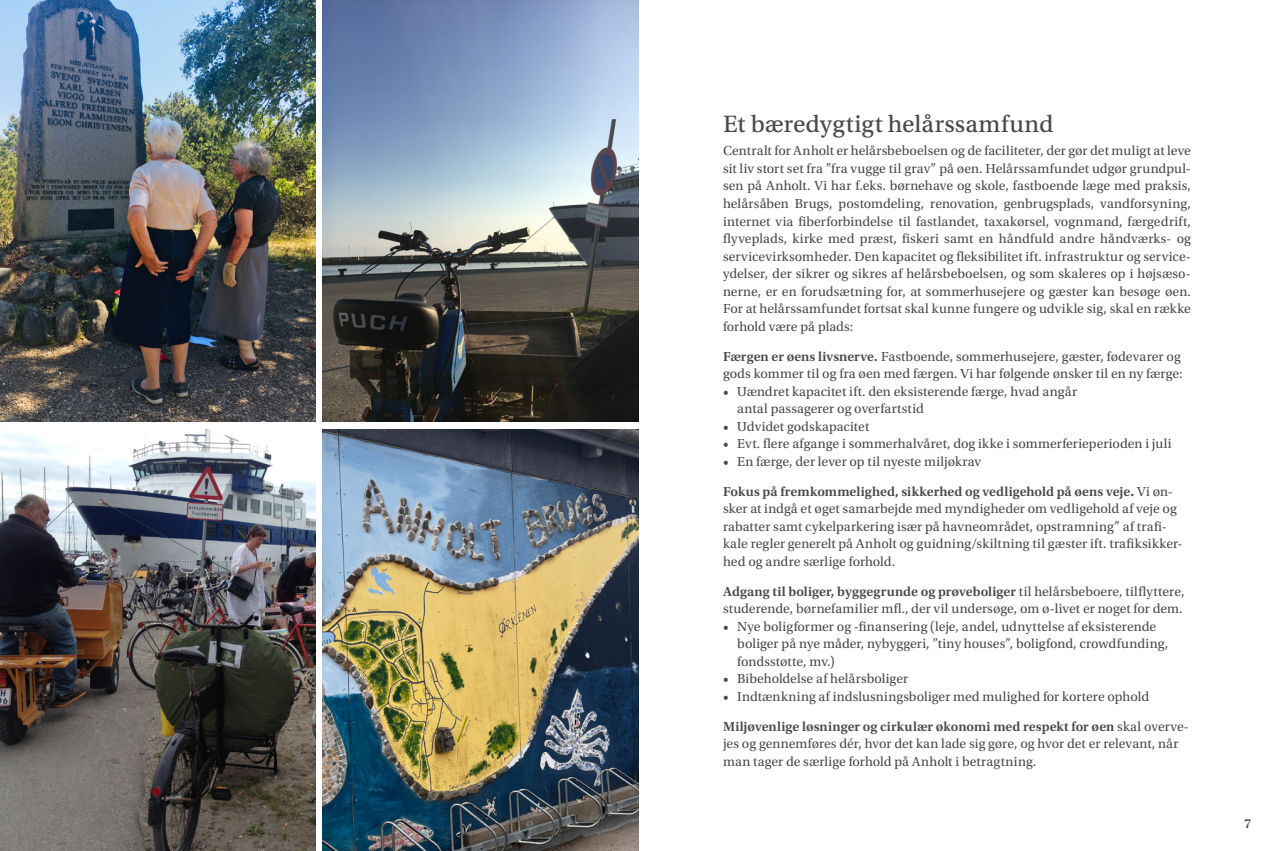
<style>
.page{position:relative;width:1276px;height:851px;background:#fff}
.page>*{position:absolute;margin:0;border:0;box-sizing:border-box;transform-origin:0 0}
.t1{font:25px "Utopia Std Capt";letter-spacing:.005em;color:#4a4a49}
.t2{font:13.75px/17.5px "Utopia Std";color:#4a4a49}
.t3{font:600 13.75px/30px "Utopia Std";color:#4a4a49}
.s1{font-weight:600}
.s2{font-weight:400}
.s3{font-size:15px}
</style>
<div class="page">
<img style="left:0;top:0;width:315px;height:422px">
<img style="left:0;top:429px;width:315px;height:421px">
<img style="left:322px;top:0;width:316px;height:422px">
<img style="left:322px;top:429px;width:316px;height:421px">
<h1 class="t1" style="left:723px;top:110px;width:332px">Et bæredygtigt helårssamfund</h1>
<p class="t2" style="left:723px;top:142px;width:469px;text-align:justify">Centralt for Anholt er helårsbeboelsen og de faciliteter, der gør det muligt at leve sit liv stort set fra ”fra vugge til grav” på øen. Helårssamfundet udgør grundpul&shy;sen på Anholt. Vi har f.eks. børnehave og skole, fastboende læge med praksis, helårsåben Brugs, postomdeling, renovation, genbrugsplads, vandforsyning, internet via fiberforbindelse til fastlandet, taxakørsel, vognmand, færgedrift, flyveplads, kirke med præst, fiskeri samt en håndfuld andre håndværks- og servicevirksomheder. Den kapacitet og fleksibilitet ift. infrastruktur og service&shy;ydelser, der sikrer og sikres af helårsbeboelsen, og som skaleres op i højsæso&shy;nerne, er en forudsætning for, at sommerhusejere og gæster kan besøge øen.<br>For at helårssamfundet fortsat skal kunne fungere og udvikle sig, skal en række forhold være på plads:</p>
<p class="t2" style="left:723px;top:347px;width:461px"><span class="s1">Færgen er øens livsnerve.</span> Fastboende, sommerhusejere, gæster, fødevarer og gods kommer til og fra øen med færgen. Vi har følgende ønsker til en ny færge:</p>
<p class="t2" style="left:737px;top:382px;width:341px;text-indent:-14px">• Uændret kapacitet ift. den eksisterende færge, hvad angår antal passagerer og overfartstid</p>
<p class="t2" style="left:723px;top:417px;width:148px">• Udvidet godskapacitet</p>
<p class="t2" style="left:723px;top:435px;width:450px">• Evt. flere afgange i sommerhalvåret, dog ikke i sommerferieperioden i juli</p>
<p class="t3" style="left:723px;top:446px;width:451px"><span class="s2">• En færge, der lever op til nyeste miljøkrav<br></span>Fokus på fremkommelighed, sikkerhed og vedligehold på øens veje<span class="s3">.</span> <span class="s2">Vi øn-</span></p>
<p class="t2" style="left:723px;top:500px;width:461px">sker at indgå et øget samarbejde med myndigheder om vedligehold af veje og rabatter samt cykelparkering især på havneområdet, opstramning” af trafi&shy;kale regler generelt på Anholt og guidning/skiltning til gæster ift. trafiksikker&shy;hed og andre særlige forhold.</p>
<p class="t2" style="left:723px;top:582px;width:463px"><span class="s1">Adgang til boliger, byggegrunde og prøveboliger</span> til helårsbeboere, tilflyttere, studerende, børnefamilier mfl., der vil undersøge, om ø-livet er noget for dem.</p>
<p class="t2" style="left:737px;top:617px;width:432px;text-indent:-14px">• Nye boligformer og -finansering (leje, andel, udnyttelse af eksisterende boliger på nye måder, nybyggeri, ”tiny houses”, boligfond, crowdfunding, fondsstøtte, mv.)</p>
<p class="t2" style="left:723px;top:670px;width:187px">• Bibeholdelse af helårsboliger</p>
<p class="t2" style="left:723px;top:681px;width:467px;line-height:30px">• Indtænkning af indslusningsboliger med mulighed for kortere ophold<br><span class="s1">Miljøvenlige løsninger og cirkulær økonomi med respekt for øen</span> skal overve-</p>
<p class="t2" style="left:723px;top:735px;width:457px">jes og gennemføres dér, hvor det kan lade sig gøre, og hvor det er relevant, når man tager de særlige forhold på Anholt i betragtning.</p>
<p class="t3" style="left:1244px;top:808px;width:9px">7</p>
</div>
